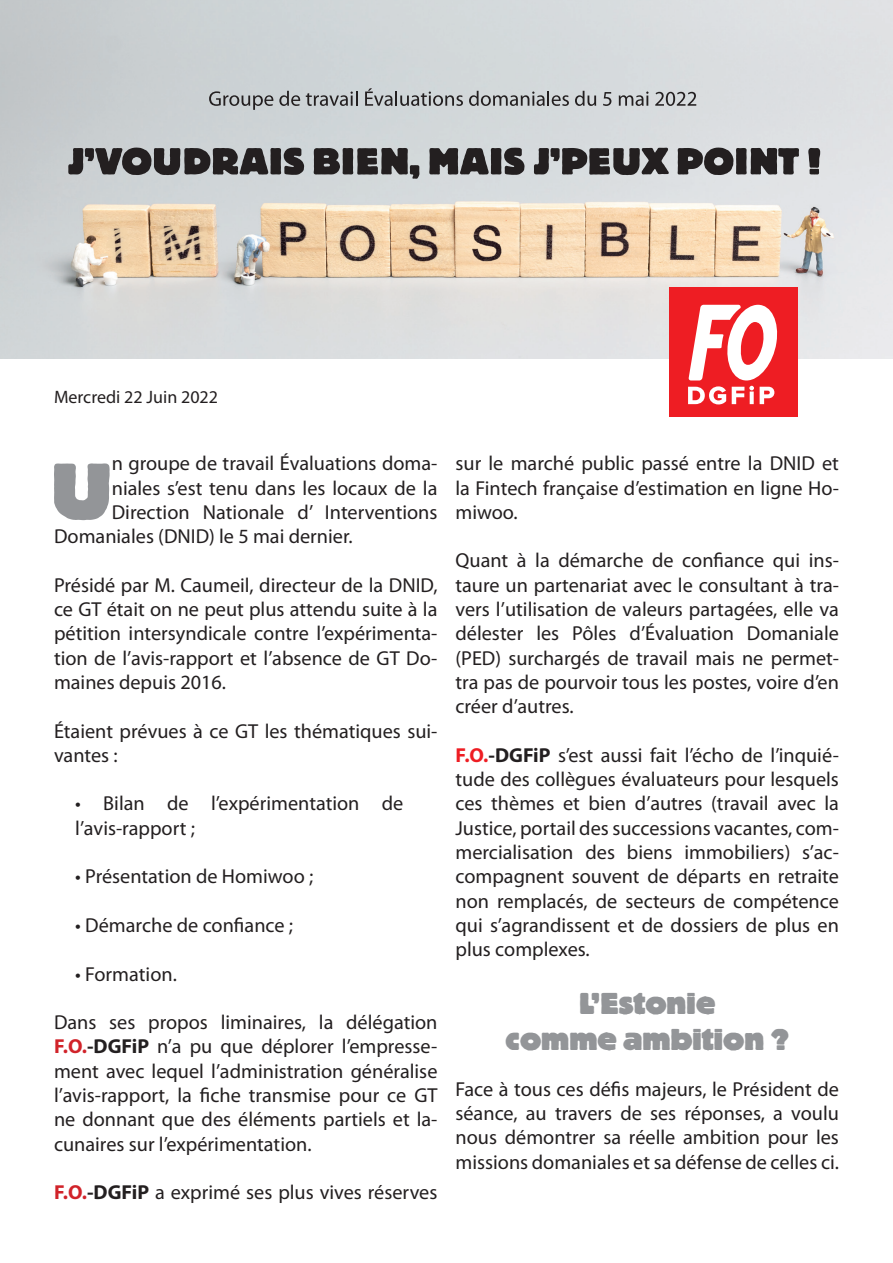
<style>
.page{position:relative;width:893px;height:1263px;background:#fff}
.page>*{position:absolute;margin:0;border:0;box-sizing:border-box;transform-origin:0 0}
.t1{font:800 78.15px "Block BE";color:#939598}
.t2{font:800 30px "Block BE";color:#939598}
.t3{font:20.25px/24.3px "Myriad Pro";color:#231f20;text-align:justify}
.t4{font:18px "Myriad Pro";color:#231f20}
.s1{font-weight:700;color:#d1232a}
.s2{font-weight:700}
.s3{font-weight:700;color:#ee1d23}
</style>
<div class="page">
<img style="left:0;top:0;width:893px;height:359px">
<svg style="left:209px;top:91px;width:64px;height:19px"></svg>
<svg style="left:279px;top:91px;width:21px;height:15px"></svg>
<svg style="left:306px;top:91px;width:51px;height:15px"></svg>
<svg style="left:365px;top:88px;width:98px;height:18px;background:#a5a9ab"></svg>
<svg style="left:469px;top:91px;width:100px;height:15px"></svg>
<svg style="left:575px;top:91px;width:21px;height:15px"></svg>
<svg style="left:603px;top:92px;width:8px;height:14px"></svg>
<svg style="left:619px;top:92px;width:29px;height:14px"></svg>
<svg style="left:655px;top:92px;width:41px;height:14px"></svg>
<svg style="left:68px;top:148px;width:236px;height:27px;background:#575657"></svg>
<svg style="left:314px;top:148px;width:105px;height:31px;background:#626163"></svg>
<svg style="left:429px;top:148px;width:95px;height:27px;background:#525152"></svg>
<svg style="left:534px;top:148px;width:135px;height:27px;background:#5d5c5d"></svg>
<svg style="left:678px;top:148px;width:121px;height:27px;background:#585657"></svg>
<svg style="left:808px;top:148px;width:12px;height:26px"></svg>
<div style="left:669px;top:287px;width:129px;height:130px;background:#ee1d23"></div>
<svg style="left:688px;top:386px;width:38px;height:18px"></svg>
<svg style="left:732px;top:386px;width:22px;height:18px"></svg>
<svg style="left:760px;top:387px;width:14px;height:17px"></svg>
<svg style="left:688px;top:305px;width:90px;height:75px"></svg>
<p class="t4" style="left:54px;top:385px;width:166px">Mercredi 22 Juin 2022</p>
<p class="t1" style="left:51px;top:448px;width:62px">U</p>
<p class="t3" style="left:112px;top:451px;width:327px">n groupe de travail Évaluations doma-</p>
<p class="t3" style="left:112px;top:475px;width:327px">niales s’est tenu dans les locaux de la</p>
<p class="t3" style="left:112px;top:499px;width:327px">Direction Nationale d’ Interventions</p>
<p class="t3" style="left:54px;top:524px;width:300px">Domaniales (DNID) le 5 mai dernier.</p>
<p class="t3" style="left:54px;top:572px;width:385px">Présidé par M. Caumeil, directeur de la DNID, ce GT était on ne peut plus attendu suite à la pétition intersyndicale contre l’expérimenta&shy;tion de l’avis-rapport et l’absence de GT Do&shy;maines depuis 2016.</p>
<p class="t3" style="left:54px;top:718px;width:385px">Étaient prévues à ce GT les thématiques sui&shy;vantes :</p>
<p class="t3" style="left:75px;top:791px;width:330px">• Bilan de l’expérimentation de l’avis-rapport ;</p>
<p class="t3" style="left:75px;top:864px;width:240px">• Présentation de Homiwoo ;</p>
<p class="t3" style="left:75px;top:913px;width:219px">• Démarche de confiance ;</p>
<p class="t3" style="left:75px;top:961px;width:103px">• Formation.</p>
<p class="t3" style="left:54px;top:1010px;width:385px">Dans ses propos liminaires, la délégation <span class="s1">F.O.</span><span class="s2">-DGFiP</span> n’a pu que déplorer l’empresse&shy;ment avec lequel l’administration généralise l’avis-rapport, la fiche transmise pour ce GT ne donnant que des éléments partiels et la&shy;cunaires sur l’expérimentation.</p>
<p class="t3" style="left:54px;top:1180px;width:385px"><span class="s1">F.O.</span><span class="s2">-DGFiP</span> a exprimé ses plus vives réserves</p>
<p class="t3" style="left:455px;top:451px;width:385px">sur le marché public passé entre la DNID et la Fintech française d’estimation en ligne Ho&shy;miwoo.</p>
<p class="t3" style="left:455px;top:548px;width:385px">Quant à la démarche de confiance qui ins&shy;taure un partenariat avec le consultant à tra&shy;vers l’utilisation de valeurs partagées, elle va délester les Pôles d’Évaluation Domaniale (PED) surchargés de travail mais ne permet&shy;tra pas de pourvoir tous les postes, voire d’en créer d’autres.</p>
<p class="t3" style="left:455px;top:742px;width:385px"><span class="s3">F.O.</span><span class="s2">-DGFiP</span> s’est aussi fait l’écho de l’inquié&shy;tude des collègues évaluateurs pour lesquels ces thèmes et bien d’autres (travail avec la Justice, portail des successions vacantes, com&shy;mercialisation des biens immobiliers) s’ac&shy;compagnent souvent de départs en retraite non remplacés, de secteurs de compétence qui s’agrandissent et de dossiers de plus en plus complexes.</p>
<p class="t2" style="left:579px;top:987px;width:138px">L’Estonie</p>
<p class="t2" style="left:506px;top:1023px;width:285px">comme ambition ?</p>
<p class="t3" style="left:455px;top:1076px;width:385px">Face à tous ces défis majeurs, le Président de séance, au travers de ses réponses, a voulu nous démontrer sa réelle ambition pour les missions domaniales et sa défense de celles ci.</p>
</div>
